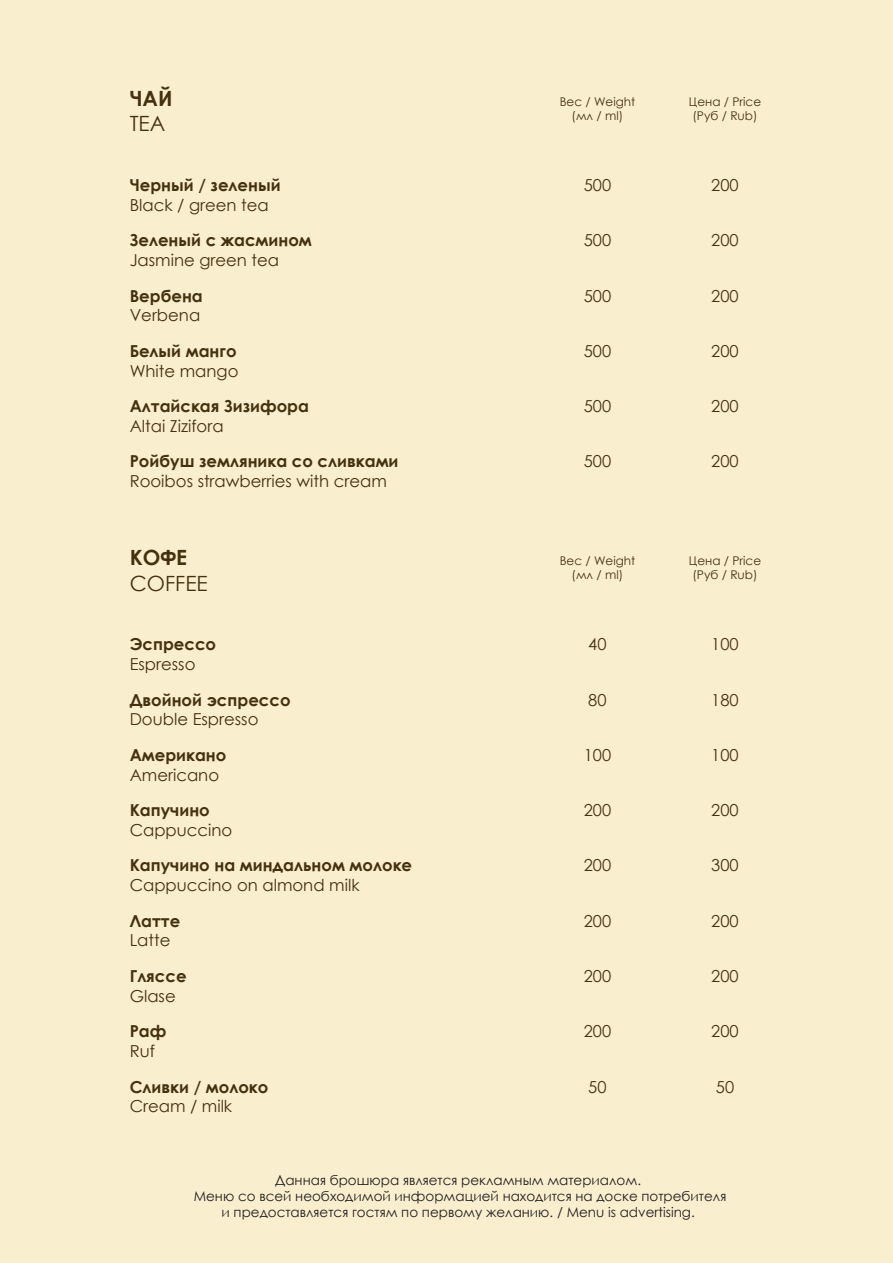
<style>
.page{position:relative;width:893px;height:1263px;background:#f9eece}
.page>*{position:absolute;margin:0;border:0;box-sizing:border-box;transform-origin:0 0}
.t1{font:21px "Century Gothic";color:#46310f}
.t2{font:700 21px "Century Gothic";color:#46310f}
.t3{font:16.5px "Century Gothic";color:#46310f}
.t4{font:700 16.5px "Century Gothic";color:#46310f}
.t5{font:13.5px "Century Gothic";color:#231f20}
.t6{font:12px "Century Gothic";color:#46310f}
</style>
<div class="page">
<p class="t2" style="left:130px;top:83px;width:44px">ЧАЙ</p>
<p class="t1" style="left:130px;top:109px;width:37px">TEA</p>
<p class="t6" style="left:560px;top:93px;width:77px">Вес / Weight</p>
<p class="t6" style="left:572px;top:107px;width:53px">(мл / ml)</p>
<p class="t6" style="left:689px;top:93px;width:74px">Цена / Price</p>
<p class="t6" style="left:692px;top:107px;width:67px">(Руб / Rub)</p>
<p class="t4" style="left:130px;top:172px;width:152px">Черный / зеленый</p>
<p class="t3" style="left:130px;top:193px;width:141px">Black / green tea</p>
<p class="t3" style="left:584px;top:173px;width:29px">500</p>
<p class="t3" style="left:711px;top:173px;width:29px">200</p>
<p class="t4" style="left:130px;top:228px;width:184px">Зеленый с жасмином</p>
<p class="t3" style="left:130px;top:249px;width:151px">Jasmine green tea</p>
<p class="t3" style="left:584px;top:229px;width:29px">500</p>
<p class="t3" style="left:711px;top:229px;width:29px">200</p>
<p class="t4" style="left:130px;top:283px;width:75px">Вербена</p>
<p class="t3" style="left:130px;top:304px;width:72px">Verbena</p>
<p class="t3" style="left:584px;top:284px;width:29px">500</p>
<p class="t3" style="left:711px;top:284px;width:29px">200</p>
<p class="t4" style="left:130px;top:338px;width:109px">Белый манго</p>
<p class="t3" style="left:130px;top:359px;width:110px">White mango</p>
<p class="t3" style="left:584px;top:339px;width:29px">500</p>
<p class="t3" style="left:711px;top:339px;width:29px">200</p>
<p class="t4" style="left:130px;top:394px;width:181px">Алтайская Зизифора</p>
<p class="t3" style="left:130px;top:414px;width:96px">Altai Zizifora</p>
<p class="t3" style="left:584px;top:395px;width:29px">500</p>
<p class="t3" style="left:711px;top:395px;width:29px">200</p>
<p class="t4" style="left:130px;top:449px;width:270px">Ройбуш земляника со сливками</p>
<p class="t3" style="left:130px;top:470px;width:259px">Rooibos strawberries with cream</p>
<p class="t3" style="left:584px;top:450px;width:29px">500</p>
<p class="t3" style="left:711px;top:450px;width:29px">200</p>
<p class="t2" style="left:130px;top:542px;width:59px">КОФЕ</p>
<p class="t1" style="left:130px;top:568px;width:80px">COFFEE</p>
<p class="t6" style="left:560px;top:552px;width:77px">Вес / Weight</p>
<p class="t6" style="left:572px;top:566px;width:53px">(мл / ml)</p>
<p class="t6" style="left:689px;top:552px;width:74px">Цена / Price</p>
<p class="t6" style="left:692px;top:566px;width:67px">(Руб / Rub)</p>
<p class="t4" style="left:130px;top:632px;width:88px">Эспрессо</p>
<p class="t3" style="left:130px;top:652px;width:67px">Espresso</p>
<p class="t3" style="left:588px;top:633px;width:20px">40</p>
<p class="t3" style="left:711px;top:633px;width:29px">100</p>
<p class="t4" style="left:130px;top:687px;width:162px">Двойной эспрессо</p>
<p class="t3" style="left:130px;top:708px;width:130px">Double Espresso</p>
<p class="t3" style="left:588px;top:688px;width:20px">80</p>
<p class="t3" style="left:711px;top:688px;width:29px">180</p>
<p class="t4" style="left:130px;top:742px;width:98px">Американо</p>
<p class="t3" style="left:130px;top:763px;width:91px">Americano</p>
<p class="t3" style="left:584px;top:743px;width:29px">100</p>
<p class="t3" style="left:711px;top:743px;width:29px">100</p>
<p class="t4" style="left:130px;top:797px;width:82px">Капучино</p>
<p class="t3" style="left:130px;top:818px;width:104px">Cappuccino</p>
<p class="t3" style="left:584px;top:799px;width:29px">200</p>
<p class="t3" style="left:711px;top:799px;width:29px">200</p>
<p class="t4" style="left:130px;top:853px;width:284px">Капучино на миндальном молоке</p>
<p class="t3" style="left:130px;top:874px;width:231px">Cappuccino on almond milk</p>
<p class="t3" style="left:584px;top:854px;width:29px">200</p>
<p class="t3" style="left:711px;top:854px;width:29px">300</p>
<p class="t4" style="left:130px;top:908px;width:52px">Латте</p>
<p class="t3" style="left:130px;top:929px;width:42px">Latte</p>
<p class="t3" style="left:584px;top:909px;width:29px">200</p>
<p class="t3" style="left:711px;top:909px;width:29px">200</p>
<p class="t4" style="left:130px;top:963px;width:58px">Гляссе</p>
<p class="t3" style="left:130px;top:984px;width:48px">Glase</p>
<p class="t3" style="left:584px;top:964px;width:29px">200</p>
<p class="t3" style="left:711px;top:964px;width:29px">200</p>
<p class="t4" style="left:130px;top:1019px;width:38px">Раф</p>
<p class="t3" style="left:130px;top:1039px;width:27px">Ruf</p>
<p class="t3" style="left:584px;top:1020px;width:29px">200</p>
<p class="t3" style="left:711px;top:1020px;width:29px">200</p>
<p class="t4" style="left:130px;top:1074px;width:140px">Сливки / молоко</p>
<p class="t3" style="left:130px;top:1095px;width:104px">Cream / milk</p>
<p class="t3" style="left:588px;top:1075px;width:20px">50</p>
<p class="t3" style="left:716px;top:1075px;width:20px">50</p>
<p class="t5" style="left:275px;top:1170px;width:367px">Данная брошюра является рекламным материалом.</p>
<p class="t5" style="left:194px;top:1187px;width:534px">Меню со всей необходимой информацией находится на доске потребителя</p>
<p class="t5" style="left:222px;top:1203px;width:475px">и предоставляется гостям по первому желанию. / Menu is advertising.</p>
</div>
